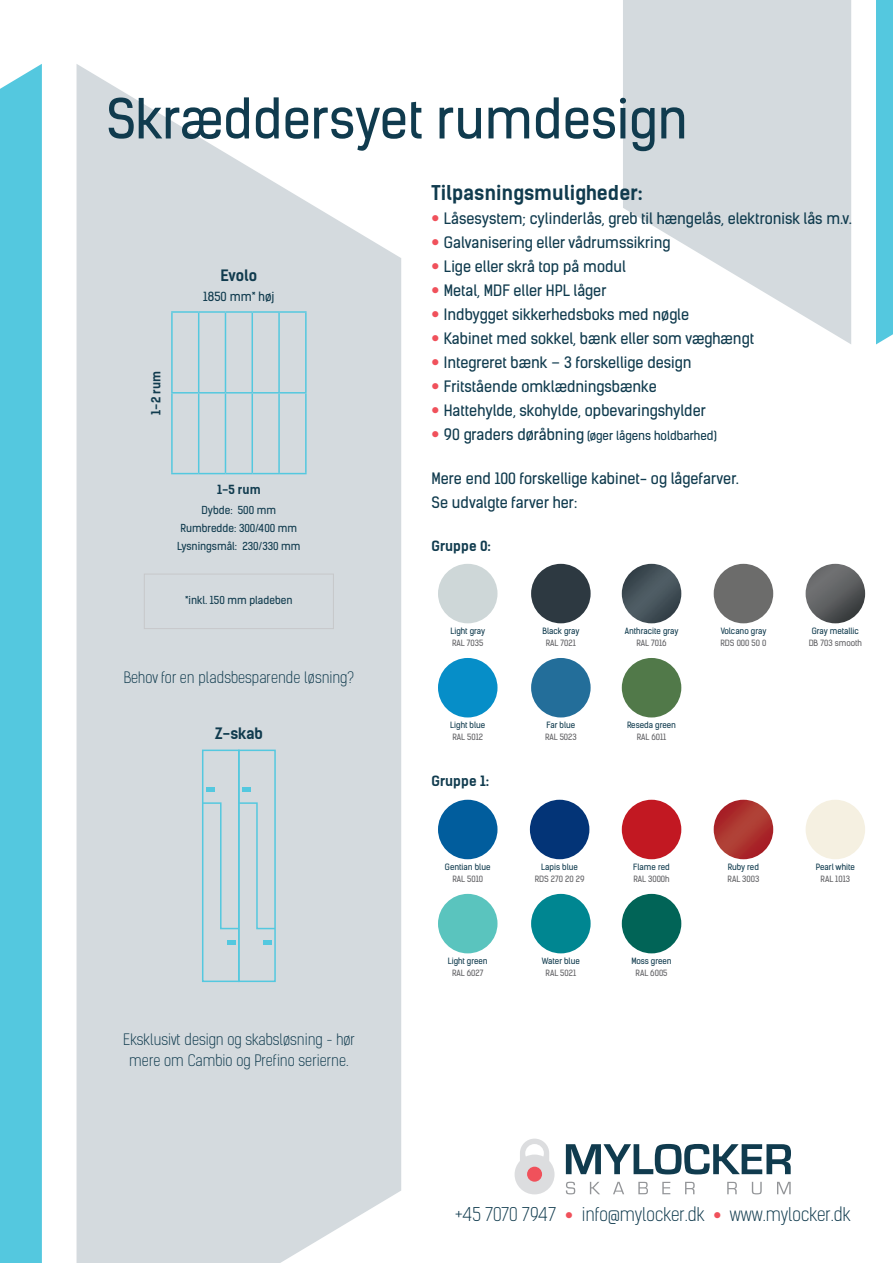
<style>
.page{position:relative;width:893px;height:1263px;background:#fff}
.page>*{position:absolute;margin:0;border:0;box-sizing:border-box;transform-origin:0 0}
.t1{font:52.5px "Kelson Sans";color:#103b4e}
.Content{font:700 19.5px "Kelson Sans";color:#103b4e}
.t2{font:300 18px "Kelson Sans";color:#103b4e}
.Content-2{font:15px "Kelson Sans";color:#103b4e}
.info_tekst{font:300 15px/21px "Kelson Sans";color:#103b4e;text-align:center}
.Content-3{font:300 15px "Kelson Sans";color:#103b4e}
.Content-4{font:700 15px "Kelson Sans";color:#103b4e}
.Content-5{font:700 13.5px "Kelson Sans";color:#103b4e}
.Content-6{font:12px "Kelson Sans";color:#103b4e}
.Content-7{font:700 12px "Kelson Sans";color:#103b4e}
.Content-8{font:10.5px "Kelson Sans";color:#103b4e}
.Content-9{font:8.25px "Kelson Sans";color:#103b4e}
.Content-10{font:8.25px "Kelson Sans";color:#636366}
.s1{color:#f0515b}
.s2{font-size:15px}
</style>
<div class="page">
<div style="left:876px;top:0;width:17px;height:344px;background:#54c8df"></div>
<svg style="left:623px;top:0;width:228px;height:344px;fill:#d4dade"></svg>
<svg style="left:77px;top:64px;width:324px;height:1199px;fill:#d4dade"></svg>
<div style="left:0;top:64px;width:42px;height:1199px;background:#54c8df"></div>
<svg style="left:566px;top:1182px;width:9px;height:12px"></svg>
<svg style="left:590px;top:1182px;width:10px;height:12px"></svg>
<svg style="left:613px;top:1182px;width:11px;height:12px"></svg>
<svg style="left:638px;top:1182px;width:10px;height:12px"></svg>
<svg style="left:662px;top:1182px;width:8px;height:12px"></svg>
<svg style="left:685px;top:1182px;width:10px;height:12px"></svg>
<svg style="left:727px;top:1182px;width:10px;height:12px"></svg>
<svg style="left:752px;top:1182px;width:10px;height:12px"></svg>
<svg style="left:777px;top:1182px;width:14px;height:12px"></svg>
<svg style="left:566px;top:1144px;width:225px;height:30px"></svg>
<svg style="left:515px;top:1138px;width:40px;height:56px"></svg>
<div style="left:527px;top:1167px;width:15px;height:15px;background:#f0515b;border-radius:50%"></div>
<div style="left:144px;top:574px;width:190px;height:55px;border:1px solid #c7c8ca"></div>
<hr style="left:171px;top:311px;width:28px;height:2px;background:#54c8df">
<hr style="left:171px;top:313px;width:2px;height:79px;background:#54c8df">
<hr style="left:199px;top:311px;width:26px;height:2px;background:#54c8df">
<hr style="left:198px;top:313px;width:1px;height:79px;background:#54c8df">
<hr style="left:225px;top:311px;width:27px;height:2px;background:#54c8df">
<hr style="left:225px;top:313px;width:1px;height:79px;background:#54c8df">
<hr style="left:252px;top:311px;width:27px;height:2px;background:#54c8df">
<hr style="left:252px;top:313px;width:1px;height:79px;background:#54c8df">
<hr style="left:279px;top:311px;width:28px;height:2px;background:#54c8df">
<hr style="left:278px;top:313px;width:2px;height:79px;background:#54c8df">
<hr style="left:305px;top:313px;width:2px;height:79px;background:#54c8df">
<hr style="left:171px;top:394px;width:2px;height:79px;background:#54c8df">
<hr style="left:198px;top:394px;width:1px;height:79px;background:#54c8df">
<hr style="left:225px;top:394px;width:1px;height:79px;background:#54c8df">
<hr style="left:252px;top:394px;width:1px;height:79px;background:#54c8df">
<svg style="left:171px;top:392px;width:136px;height:1px"></svg>
<hr style="left:278px;top:394px;width:2px;height:79px;background:#54c8df">
<hr style="left:305px;top:394px;width:2px;height:79px;background:#54c8df">
<svg style="left:171px;top:473px;width:136px;height:1px"></svg>
<div style="left:202px;top:749px;width:38px;height:233px;border:2px solid #54c8df"></div>
<div style="left:206px;top:787px;width:8px;height:5px;background:#54c8df"></div>
<svg style="left:227px;top:940px;width:9px;height:4px"></svg>
<div style="left:238px;top:749px;width:38px;height:233px;border:2px solid #54c8df"></div>
<svg style="left:201px;top:802px;width:76px;height:128px"></svg>
<div style="left:242px;top:787px;width:9px;height:5px;background:#54c8df"></div>
<svg style="left:263px;top:940px;width:9px;height:4px"></svg>
<div style="left:438px;top:564px;width:59px;height:59px;background:#ced7d8;border-radius:30px"></div>
<div style="left:438px;top:800px;width:59px;height:59px;background:#015d9d;border-radius:30px"></div>
<img style="left:714px;top:800px;width:59px;height:59px;border-radius:30px">
<div style="left:531px;top:658px;width:60px;height:59px;background:#236e9a;border-radius:30px"></div>
<div style="left:622px;top:658px;width:59px;height:59px;background:#517949;border-radius:30px"></div>
<div style="left:531px;top:564px;width:60px;height:59px;background:#2d3941;border-radius:30px"></div>
<div style="left:530px;top:800px;width:59px;height:59px;background:#033477;border-radius:30px"></div>
<div style="left:714px;top:564px;width:59px;height:59px;background:#6c6c6b;border-radius:30px"></div>
<img style="left:622px;top:564px;width:59px;height:59px;border-radius:30px">
<div style="left:438px;top:894px;width:59px;height:59px;background:#5ac4be;border-radius:30px"></div>
<img style="left:806px;top:564px;width:59px;height:59px;border-radius:30px">
<div style="left:622px;top:800px;width:59px;height:59px;background:#c21822;border-radius:30px"></div>
<div style="left:531px;top:894px;width:60px;height:59px;background:#008691;border-radius:30px"></div>
<div style="left:438px;top:658px;width:59px;height:59px;background:#068ec8;border-radius:30px"></div>
<div style="left:622px;top:894px;width:59px;height:59px;background:#016457;border-radius:30px"></div>
<p class="t1" style="left:106px;top:87px;width:583px">Skræddersyet rumdesign</p>
<p class="Content-7" style="left:149px;top:415px;width:45px;rotate:-90deg">1-2 rum</p>
<p class="Content-4" style="left:220px;top:266px;width:38px">Evolo</p>
<p class="Content-6" style="left:203px;top:289px;width:73px">1850 mm* høj</p>
<p class="Content-7" style="left:217px;top:482px;width:45px">1-5 rum</p>
<p class="Content-8" style="left:202px;top:504px;width:76px">Dybde: 500 mm</p>
<p class="Content-8" style="left:181px;top:522px;width:118px">Rumbredde: 300/400 mm</p>
<p class="Content-8" style="left:177px;top:540px;width:125px">Lysningsmål: 230/330 mm</p>
<p class="Content-8" style="left:185px;top:593px;width:109px">*inkl. 150 mm pladeben</p>
<p class="Content-3" style="left:124px;top:668px;width:232px">Behov for en pladsbesparende løsning?</p>
<p class="Content-4" style="left:215px;top:724px;width:50px">Z-skab</p>
<p class="info_tekst" style="left:123px;top:1030px;width:233px">Eksklusivt design og skabsløsning - hør mere om Cambio og Prefino serierne.</p>
<p class="Content" style="left:432px;top:181px;width:213px">Tilpasningsmuligheder:</p>
<p class="Content-2" style="left:432px;top:209px;width:422px"><span class="s1">●</span> Låsesystem; cylinderlås, greb til hængelås, elektronisk lås m.v.</p>
<p class="Content-2" style="left:432px;top:233px;width:240px"><span class="s1">●</span> Galvanisering eller vådrumssikring</p>
<p class="Content-2" style="left:432px;top:257px;width:196px"><span class="s1">●</span> Lige eller skrå top på modul</p>
<p class="Content-2" style="left:432px;top:281px;width:176px"><span class="s1">●</span> Metal, MDF eller HPL låger</p>
<p class="Content-2" style="left:432px;top:305px;width:259px"><span class="s1">●</span> Indbygget sikkerhedsboks med nøgle</p>
<p class="Content-2" style="left:432px;top:329px;width:324px"><span class="s1">●</span> Kabinet med sokkel, bænk eller som væghængt</p>
<p class="Content-2" style="left:432px;top:353px;width:261px"><span class="s1">●</span> Integreret bænk – 3 forskellige design</p>
<p class="Content-2" style="left:432px;top:377px;width:227px"><span class="s1">●</span> Fritstående omklædningsbænke</p>
<p class="Content-2" style="left:432px;top:401px;width:276px"><span class="s1">●</span> Hattehylde, skohylde, opbevaringshylder</p>
<p class="Content-6" style="left:432px;top:428px;width:287px"><span class="s1">●</span> <span class="s2">90 graders døråbning</span> (øger lågens holdbarhed)</p>
<p class="Content-2" style="left:432px;top:469px;width:309px">Mere end 100 forskellige kabinet- og lågefarver.</p>
<p class="Content-2" style="left:432px;top:493px;width:147px">Se udvalgte farver her:</p>
<p class="Content-5" style="left:432px;top:537px;width:61px">Gruppe 0:</p>
<p class="Content-9" style="left:450px;top:626px;width:36px">Light gray</p>
<p class="Content-10" style="left:452px;top:638px;width:33px">RAL 7035</p>
<p class="Content-9" style="left:450px;top:720px;width:37px">Light blue</p>
<p class="Content-10" style="left:452px;top:732px;width:32px">RAL 5012</p>
<p class="Content-5" style="left:432px;top:773px;width:59px">Gruppe 1:</p>
<p class="Content-9" style="left:445px;top:861px;width:47px">Gentian blue</p>
<p class="Content-10" style="left:452px;top:873px;width:32px">RAL 5010</p>
<p class="Content-9" style="left:448px;top:956px;width:42px">Light green</p>
<p class="Content-10" style="left:452px;top:968px;width:33px">RAL 6027</p>
<p class="Content-9" style="left:542px;top:626px;width:39px">Black gray</p>
<p class="Content-10" style="left:546px;top:638px;width:32px">RAL 7021</p>
<p class="Content-9" style="left:546px;top:720px;width:30px">Far blue</p>
<p class="Content-10" style="left:545px;top:732px;width:33px">RAL 5023</p>
<p class="Content-9" style="left:625px;top:626px;width:55px">Anthracite gray</p>
<p class="Content-10" style="left:636px;top:638px;width:32px">RAL 7016</p>
<p class="Content-9" style="left:627px;top:720px;width:51px">Reseda green</p>
<p class="Content-10" style="left:637px;top:732px;width:31px">RAL 6011</p>
<p class="Content-9" style="left:721px;top:626px;width:47px">Volcano gray</p>
<p class="Content-10" style="left:720px;top:638px;width:47px">RDS 000 50 0</p>
<p class="Content-9" style="left:812px;top:626px;width:49px">Gray metallic</p>
<p class="Content-10" style="left:809px;top:638px;width:55px">DB 703 smooth</p>
<p class="Content-9" style="left:541px;top:861px;width:38px">Lapis blue</p>
<p class="Content-10" style="left:535px;top:873px;width:51px">RDS 270 20 29</p>
<p class="Content-9" style="left:542px;top:956px;width:39px">Water blue</p>
<p class="Content-10" style="left:546px;top:968px;width:32px">RAL 5021</p>
<p class="Content-9" style="left:633px;top:861px;width:38px">Flame red</p>
<p class="Content-10" style="left:633px;top:873px;width:38px">RAL 3000h</p>
<p class="Content-9" style="left:631px;top:956px;width:42px">Moss green</p>
<p class="Content-10" style="left:636px;top:968px;width:33px">RAL 6005</p>
<p class="Content-9" style="left:728px;top:861px;width:33px">Ruby red</p>
<p class="Content-10" style="left:728px;top:873px;width:33px">RAL 3003</p>
<p class="Content-9" style="left:816px;top:861px;width:41px">Pearl white</p>
<p class="Content-10" style="left:821px;top:873px;width:31px">RAL 1013</p>
<p class="t2" style="left:455px;top:1203px;width:397px">+45 7070 7947 <span class="s1">●</span> info@mylocker.dk <span class="s1">●</span> www.mylocker.dk</p>
</div>
